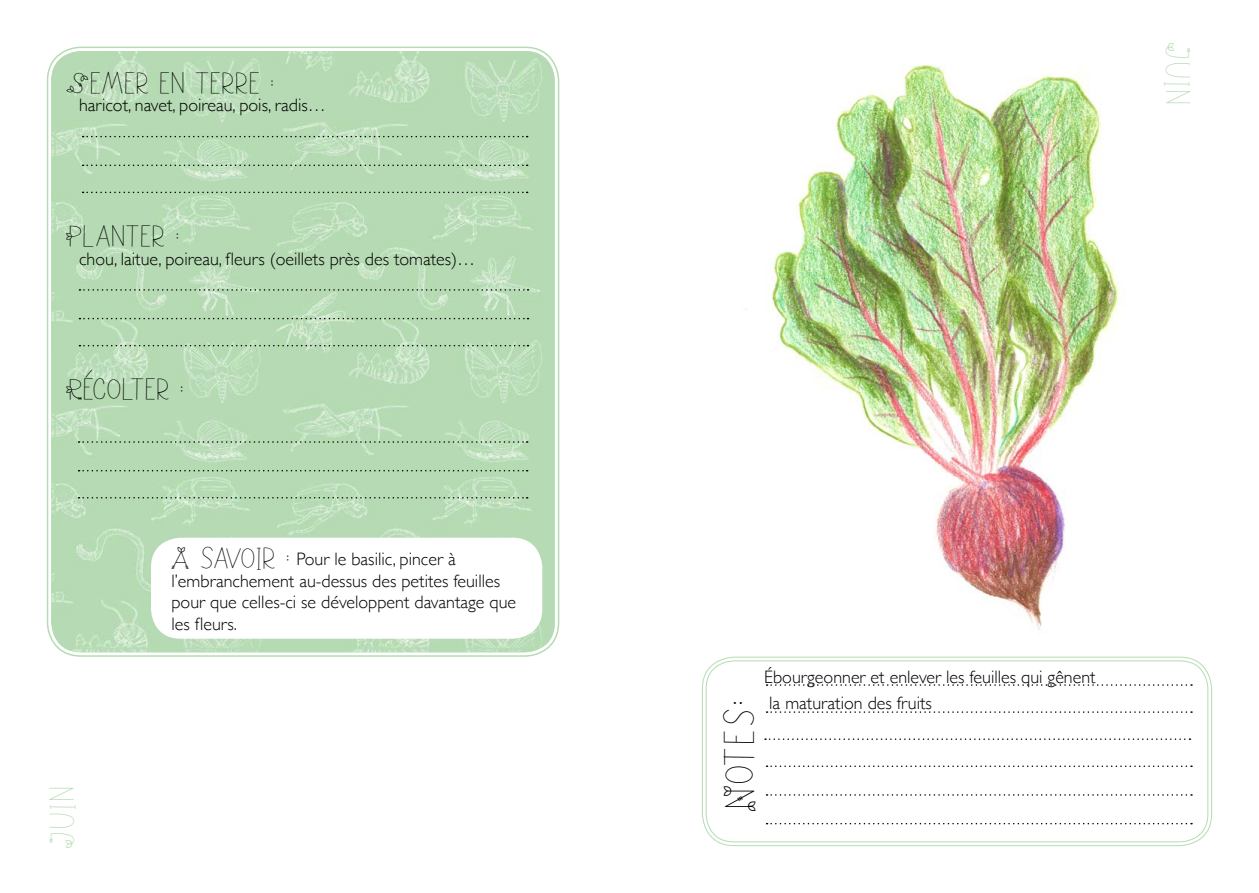
<style>
.page{position:relative;width:1259px;height:893px;background:#fff}
.page>*{position:absolute;margin:0;border:0;box-sizing:border-box;transform-origin:0 0}
.t1{font:24px "NATUR Egreen";letter-spacing:.12em;color:#000}
.t2{font:19.5px "NATUR Egreen";letter-spacing:.18em;color:#b5dcb3}
.t3{font:300 18px/21.6px "Gill Sans";color:#000}
.t4{font:16.95px "NATUR Egreen";letter-spacing:.09em;color:#000;scale:1.06 1}
.s1{font-family:"NATUR Egreen";font-weight:400;font-size:16.95px}
.s2{font-size:27px}
</style>
<div class="page">
<img style="left:51px;top:51px;width:504px;height:601px">
<div style="left:54px;top:54px;width:498px;height:595px;border:2px solid #b5dcb3;border-radius:26px"></div>
<div style="left:151px;top:538px;width:391px;height:101px;background:#fff;border-radius:30px"></div>
<svg style="left:83px;top:136px;width:444px;height:1px"></svg>
<svg style="left:83px;top:192px;width:444px;height:1px"></svg>
<svg style="left:83px;top:165px;width:444px;height:1px"></svg>
<svg style="left:79px;top:289px;width:449px;height:2px"></svg>
<svg style="left:79px;top:345px;width:449px;height:1px"></svg>
<svg style="left:79px;top:318px;width:449px;height:1px"></svg>
<svg style="left:79px;top:441px;width:448px;height:2px"></svg>
<svg style="left:79px;top:497px;width:448px;height:1px"></svg>
<svg style="left:79px;top:470px;width:448px;height:1px"></svg>
<div style="left:702px;top:657px;width:510px;height:189px;border:1px solid #b5dcb3;border-radius:32px"></div>
<div style="left:706px;top:660px;width:502px;height:182px;border:1px solid #b5dcb3;border-radius:28px"></div>
<svg style="left:766px;top:823px;width:426px;height:1px"></svg>
<svg style="left:765px;top:738px;width:425px;height:2px"></svg>
<svg style="left:766px;top:711px;width:426px;height:2px"></svg>
<svg style="left:766px;top:684px;width:426px;height:2px"></svg>
<svg style="left:766px;top:765px;width:426px;height:2px"></svg>
<svg style="left:766px;top:794px;width:426px;height:2px"></svg>
<img style="left:746px;top:64px;width:375px;height:566px">
<p class="t4" style="left:66px;top:74px;width:198px">SEMER EN TERRE :</p>
<p class="t3" style="left:79px;top:94px;width:248px">haricot, navet, poireau, pois, radis…</p>
<p class="t4" style="left:66px;top:227px;width:108px">PLANTER :</p>
<p class="t3" style="left:79px;top:247px;width:398px">chou, laitue, poireau, fleurs (oeillets près des tomates)…</p>
<p class="t4" style="left:66px;top:380px;width:112px">RÉCOLTER :</p>
<p class="t2" style="left:52px;top:848px;width:63px;rotate:-90deg">JUIN</p>
<p class="t3" style="left:171px;top:547px;width:346px"><span class="s1">A SAVOIR :</span> Pour le basilic, pincer à l’embranchement au-dessus des petites feuilles pour que celles-ci se développent davantage que les fleurs.</p>
<p class="t2" style="left:1188px;top:43px;width:63px;rotate:90deg">JUIN</p>
<h1 class="t1" style="left:727px;top:811px;width:112px;rotate:-90deg">NOTES<span class="s2">:</span></h1>
<p class="t3" style="left:764px;top:664px;width:333px;line-height:25.5px">Ébourgeonner et enlever les feuilles qui gênent la maturation des fruits</p>
</div>
